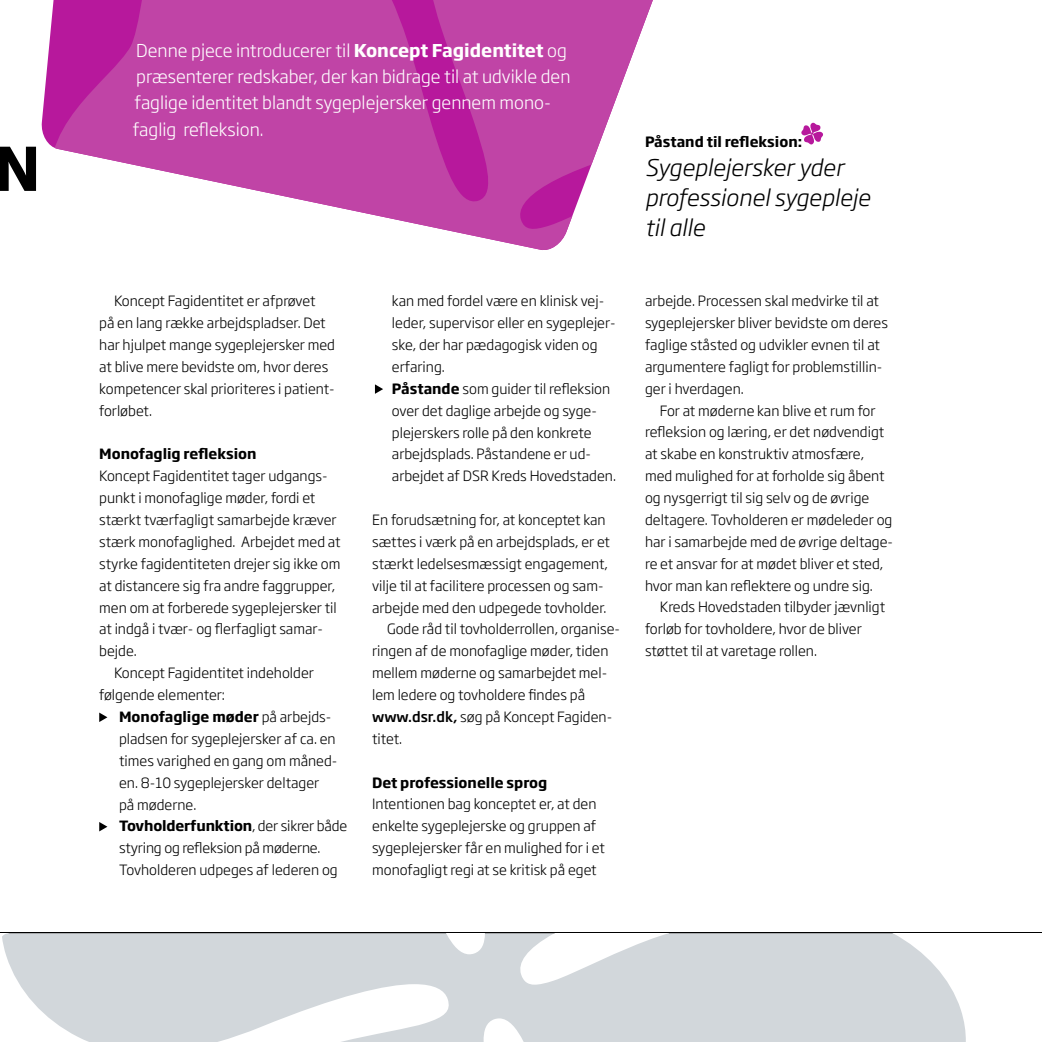
<style>
.page{position:relative;width:1042px;height:1042px;background:#fff}
.page>*{position:absolute;margin:0;border:0;box-sizing:border-box;transform-origin:0 0}
.t1{font:700 59.5px "Soho Gothic Pro";color:#000}
.t2{font:italic 300 22.75px/29.8px "Soho Gothic Pro";color:#000}
.t3{font:300 17.5px/26.2px "Soho Gothic Pro";color:#fff}
.t4{font:300 14px/21.9px "Soho Gothic Pro";color:#000}
.t5{font:700 14px "Soho Gothic Pro";color:#000}
.s1{font-weight:700}
.s2{font-weight:300}
.s3{font-weight:500}
</style>
<div class="page">
<hr style="left:0;top:932px;width:1042px;height:1px;background:#000">
<svg style="left:99px;top:712px;width:8px;height:10px"></svg>
<svg style="left:99px;top:822px;width:8px;height:9px"></svg>
<svg style="left:375px;top:384px;width:8px;height:10px"></svg>
<svg style="left:2px;top:933px;width:964px;height:109px;fill:#d2d7db"></svg>
<svg style="left:8px;top:933px;width:885px;height:1px"></svg>
<svg style="left:41px;top:0;width:612px;height:250px;fill:#c044a6"></svg>
<svg style="left:801px;top:122px;width:22px;height:23px"></svg>
<h1 class="t1" style="left:-6px;top:121px;width:48px">n</h1>
<p class="t3" style="left:133px;top:36px;width:439px">denne pjece introducerer til <span class="s1">Koncept Fagidentitet</span> og præsenterer redskaber, der kan bidrage til at udvikle den faglige identitet blandt sygeplejersker gennem mono&shy;faglig refleksion.</p>
<p class="t4" style="left:99px;top:289px;width:237px;text-indent:15px">Koncept Fagidentitet er afprøvet<br>på en lang række arbejdspladser. det har hjulpet mange sygeplejersker med at blive mere bevidste om, hvor deres kompetencer skal prioriteres i patient&shy;forløbet.</p>
<p class="t5" style="left:99px;top:443px;width:159px">Monofaglig refleksion</p>
<p class="t4" style="left:99px;top:464px;width:230px">Koncept Fagidentitet tager udgangs-</p>
<p class="t4" style="left:99px;top:486px;width:218px">punkt i monofaglige møder, fordi et</p>
<p class="t4" style="left:99px;top:508px;width:239px">stærkt tværfagligt samarbejde kræver</p>
<p class="t4" style="left:99px;top:530px;width:243px">stærk monofaglighed. Arbejdet med at</p>
<p class="t4" style="left:99px;top:552px;width:243px">styrke fagidentiteten drejer sig ikke om</p>
<p class="t4" style="left:99px;top:574px;width:237px">at distancere sig fra andre faggrupper,</p>
<p class="t4" style="left:99px;top:595px;width:239px">men om at forberede sygeplejersker til</p>
<p class="t4" style="left:99px;top:617px;width:225px">at indgå i tvær- og flerfagligt samar-</p>
<p class="t4" style="left:99px;top:639px;width:39px">bejde.</p>
<p class="t4" style="left:114px;top:661px;width:201px">Koncept Fagidentitet indeholder</p>
<p class="t4" style="left:99px;top:683px;width:127px">følgende elementer:</p>
<p class="t5" style="left:119px;top:706px;width:214px">Monofaglige møder <span class="s2">på arbejds-</span></p>
<p class="t4" style="left:119px;top:727px;width:218px">pladsen for sygeplejersker af ca. en</p>
<p class="t4" style="left:119px;top:749px;width:220px">times varighed en gang om måned-</p>
<p class="t4" style="left:119px;top:771px;width:202px">en. 8-10 sygeplejersker deltager</p>
<p class="t4" style="left:119px;top:792px;width:79px">på møderne.</p>
<p class="t5" style="left:119px;top:815px;width:230px">tovholderfunktion<span class="s2">, der sikrer både</span></p>
<p class="t4" style="left:119px;top:836px;width:203px">styring og refleksion på møderne.</p>
<p class="t4" style="left:119px;top:858px;width:220px">tovholderen udpeges af lederen og</p>
<p class="t4" style="left:392px;top:289px;width:225px">kan med fordel være en klinisk vej&shy;leder, supervisor eller en sygeplejer&shy;ske, der har pædagogisk viden og erfaring.<br><span class="s1">Påstande</span> som guider til refleksion over det daglige arbejde og syge&shy;plejerskers rolle på den konkrete arbejdsplads. Påstandene er ud&shy;arbejdet af dSR Kreds Hovedstaden.</p>
<p class="t4" style="left:372px;top:508px;width:235px">en forudsætning for, at konceptet kan</p>
<p class="t4" style="left:372px;top:530px;width:239px">sættes i værk på en arbejdsplads, er et</p>
<p class="t4" style="left:372px;top:552px;width:237px">stærkt ledelsesmæssigt engagement,</p>
<p class="t4" style="left:372px;top:574px;width:233px">vilje til at facilitere processen og sam-</p>
<p class="t4" style="left:372px;top:596px;width:236px">arbejde med den udpegede tovholder.</p>
<p class="t4" style="left:387px;top:617px;width:235px">Gode råd til tovholderrollen, organise-</p>
<p class="t4" style="left:372px;top:639px;width:238px">ringen af de monofaglige møder, tiden</p>
<p class="t4" style="left:372px;top:661px;width:237px">mellem møderne og samarbejdet mel-</p>
<p class="t4" style="left:372px;top:683px;width:214px">lem ledere og tovholdere findes på</p>
<p class="t4" style="left:372px;top:705px;width:242px"><span class="s3">www.dsr.dk,</span> søg på Koncept Fagiden-</p>
<p class="t4" style="left:372px;top:727px;width:32px">titet.</p>
<p class="t5" style="left:372px;top:771px;width:177px">Det professionelle sprog</p>
<p class="t4" style="left:372px;top:792px;width:234px">intentionen bag konceptet er, at den enkelte sygeplejerske og gruppen af syge plejersker får en mulighed for i et monofagligt regi at se kritisk på eget</p>
<p class="t5" style="left:645px;top:131px;width:159px">Påstand til refleksion:</p>
<h2 class="t2" style="left:645px;top:152px;width:227px">Sygeplejersker yder professionel sygepleje til alle</h2>
<p class="t4" style="left:645px;top:289px;width:244px">arbejde. Processen skal medvirke til at sygeplejersker bliver bevidste om deres faglige ståsted og udvikler evnen til at argumentere fagligt for problemstillin&shy;ger i hverdagen.</p>
<p class="t4" style="left:645px;top:399px;width:249px;text-indent:15px">For at møderne kan blive et rum for refleksion og læring, er det nødvendigt at skabe en konstruktiv atmosfære, med mulighed for at forholde sig åbent og nysgerrigt til sig selv og de øvrige deltagere. tovholderen er mødeleder og har i samarbejde med de øvrige deltage&shy;re et ansvar for at mødet bliver et sted, hvor man kan reflektere og undre sig.</p>
<p class="t4" style="left:645px;top:595px;width:242px;text-indent:15px">Kreds Hovedstaden tilbyder jævnligt forløb for tovholdere, hvor de bliver støttet til at varetage rollen.</p>
</div>
